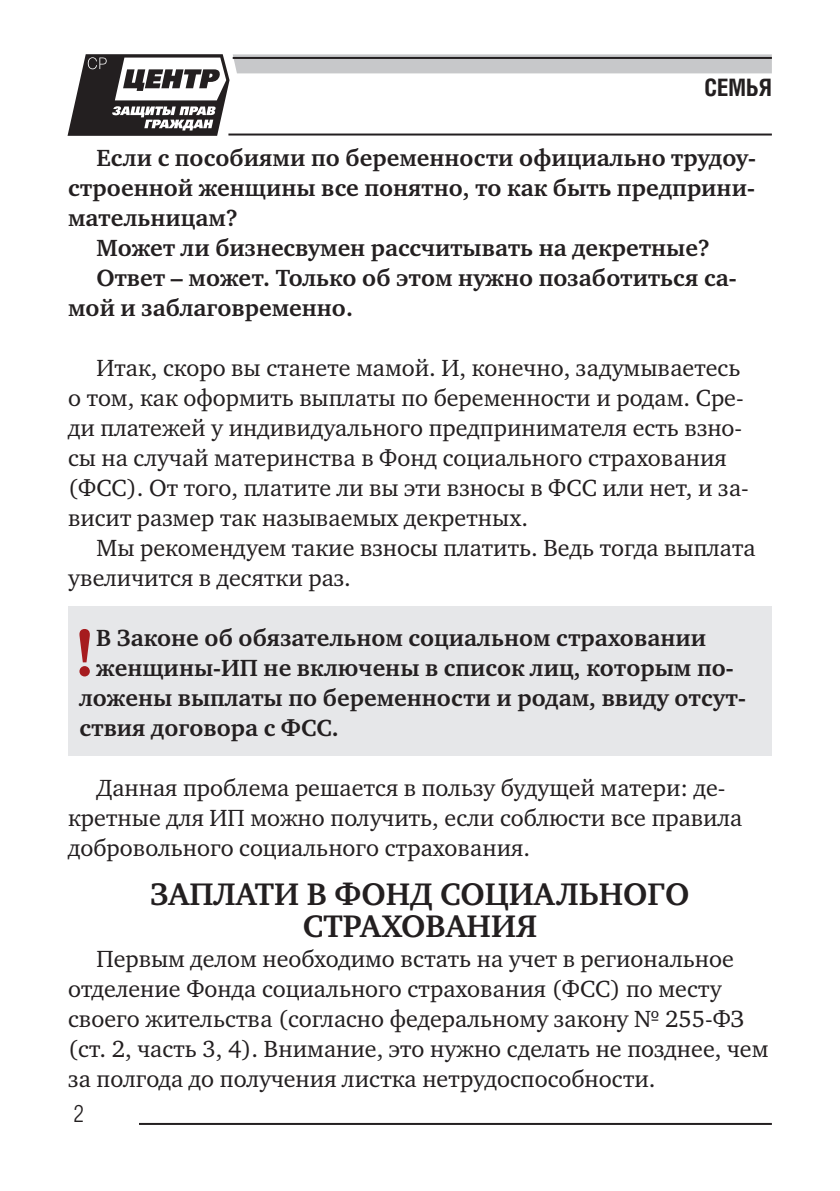
<style>
.page{position:relative;width:840px;height:1191px;background:#fff}
.page>*{position:absolute;margin:0;border:0;box-sizing:border-box;transform-origin:0 0}
.Txt{font:700 68.8px "Charter C";color:#a61c1f}
.Подзаголовок{font:700 32px/32px "Charter C";color:#231f20;text-align:center}
.Txt-2{font:24px/30px "Charter C";color:#231f20}
.Txt-3{font:700 24px/30px "Charter C";color:#231f20;text-align:justify}
.t1{font:700 24px "Helios Cond C";color:#231f20}
.t2{font:24px "Helios Cond Light C";color:#231f20}
</style>
<div class="page">
<hr style="left:139px;top:1123px;width:632px;height:2px;background:#231f20">
<svg style="left:67px;top:54px;width:704px;height:82px"></svg>
<div style="left:68px;top:606px;width:703px;height:149px;background:#e6e7e9"></div>
<p class="t1" style="left:704px;top:73px;width:69px">СЕМЬЯ</p>
<p class="Txt-3" style="left:68px;top:143px;width:689px;text-indent:28px">Если с пособиями по беременности официально трудоу&shy;строенной женщины все понятно, то как быть предприни&shy;мательницам?</p>
<p class="Txt-3" style="left:96px;top:233px;width:614px">Может ли бизнесвумен рассчитывать на декретные?</p>
<p class="Txt-3" style="left:68px;top:263px;width:669px;text-indent:28px">Ответ – может. Только об этом нужно позаботиться са&shy;мой и заблаговременно.</p>
<p class="Txt-2" style="left:68px;top:353px;width:681px;text-indent:28px">Итак, скоро вы станете мамой. И, конечно, задумываетесь о том, как оформить выплаты по беременности и родам. Сре&shy;ди платежей у индивидуального предпринимателя есть взно&shy;сы на случай материнства в Фонд социального страхования (ФСС). От того, платите ли вы эти взносы в ФСС или нет, и за&shy;висит размер так называемых декретных.</p>
<p class="Txt-2" style="left:68px;top:533px;width:688px;text-indent:28px">Мы рекомендуем такие взносы платить. Ведь тогда выплата увеличится в десятки раз.</p>
<p class="Txt" style="left:73px;top:615px;width:25px">!</p>
<p class="Txt-3" style="left:96px;top:623px;width:611px">В Законе об обязательном социальном страховании</p>
<p class="Txt-3" style="left:96px;top:653px;width:638px">женщины-ИП не включены в список лиц, которым по-</p>
<p class="Txt-3" style="left:79px;top:683px;width:667px">ложены выплаты по беременности и родам, ввиду отсут-</p>
<p class="Txt-3" style="left:79px;top:713px;width:261px">ствия договора с ФСС.</p>
<p class="Txt-2" style="left:68px;top:773px;width:675px;text-indent:28px">Данная проблема решается в пользу будущей матери: де&shy;кретные для ИП можно получить, если соблюсти все правила добровольного социального страхования.</p>
<p class="Подзаголовок" style="left:150px;top:878px;width:540px">ЗАПЛАТИ В ФОНД СОЦИАЛЬНОГО<br>СТРАХОВАНИЯ</p>
<p class="Txt-2" style="left:68px;top:944px;width:701px;text-indent:28px">Первым делом необходимо встать на учет в региональное отделение Фонда социального страхования (ФСС) по месту своего жительства (согласно федеральному закону № 255-ФЗ (ст. 2, часть 3, 4). Внимание, это нужно сделать не позднее, чем за полгода до получения листка нетрудоспособности.</p>
<p class="t2" style="left:74px;top:1100px;width:12px">2</p>
</div>
